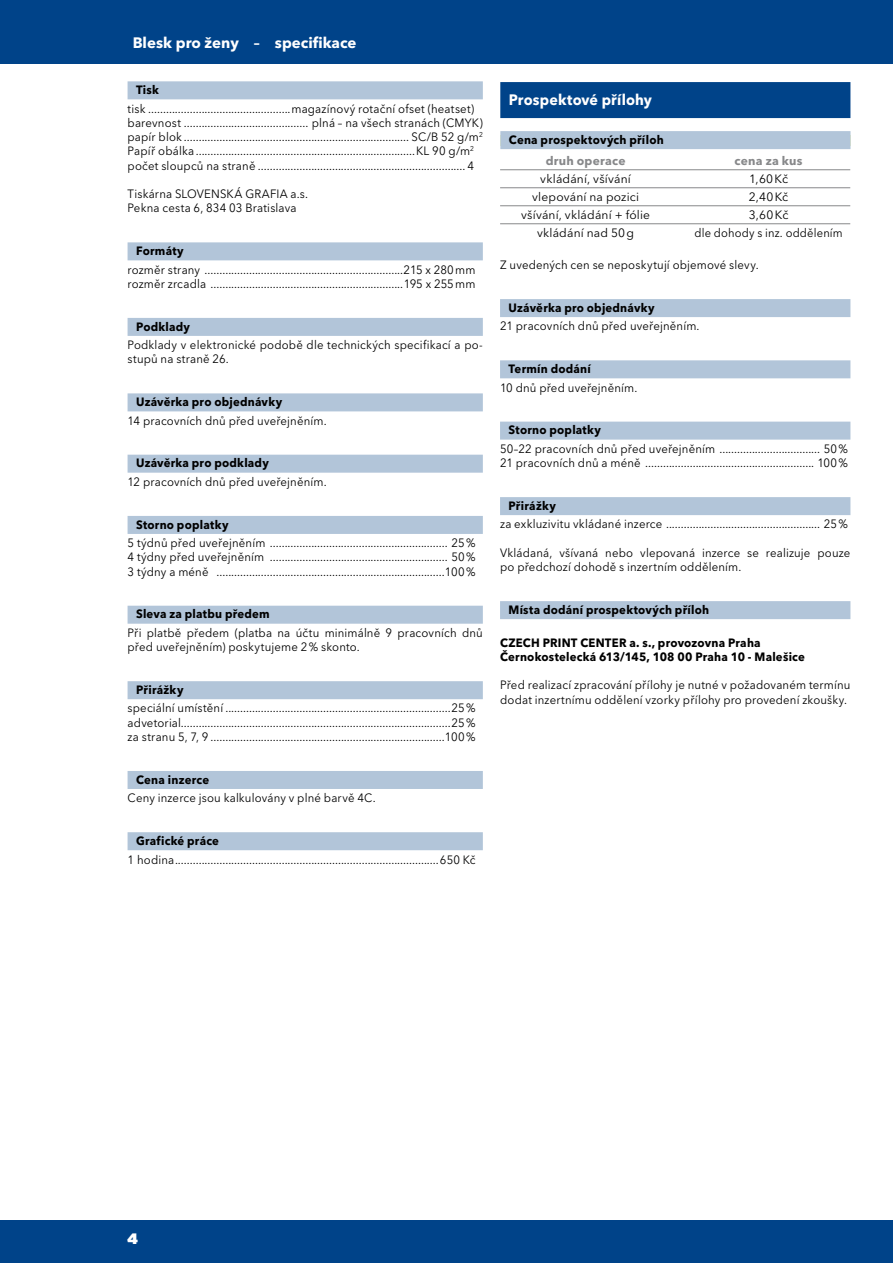
<style>
.page{position:relative;width:893px;height:1263px;background:#fff}
.page>*{position:absolute;margin:0;border:0;box-sizing:border-box;transform-origin:0 0}
.t1{font:700 15px "Avenir Next LT Pro";color:#fff}
.t2{font:700 15px "Avenir Next LT Pro";color:#fff;scale:.95 1}
.t3{font:900 15px "Gotham";color:#fff}
.t4{font:12px/14.2px "Avenir Next LT Pro";letter-spacing:.015em;color:#000;scale:.95 1}
.t5{font:700 12px/14.2px "Avenir Next LT Pro";letter-spacing:.02em;color:#000;scale:.95 1}
.t6{font:12px "Avenir Next LT Pro";letter-spacing:.015em;color:#000}
.t7{font:12px "Avenir Next LT Pro";letter-spacing:.015em;color:#000;scale:.93 1}
.t8{font:700 12px "Avenir Next LT Pro";letter-spacing:.02em;color:#87888a}
</style>
<div class="page">
<div style="left:0;top:0;width:893px;height:64px;background:#004389"></div>
<div style="left:0;top:1220px;width:893px;height:43px;background:#004389"></div>
<div style="left:128px;top:81px;width:355px;height:18px;background:#b2c5d9"></div>
<div style="left:128px;top:242px;width:355px;height:18px;background:#b2c5d9"></div>
<div style="left:128px;top:318px;width:355px;height:18px;background:#b2c5d9"></div>
<div style="left:128px;top:393px;width:355px;height:18px;background:#b2c5d9"></div>
<div style="left:128px;top:455px;width:355px;height:18px;background:#b2c5d9"></div>
<div style="left:128px;top:516px;width:355px;height:18px;background:#b2c5d9"></div>
<div style="left:128px;top:606px;width:355px;height:18px;background:#b2c5d9"></div>
<div style="left:128px;top:681px;width:355px;height:18px;background:#b2c5d9"></div>
<div style="left:128px;top:771px;width:355px;height:18px;background:#b2c5d9"></div>
<div style="left:128px;top:832px;width:355px;height:18px;background:#b2c5d9"></div>
<div style="left:500px;top:299px;width:350px;height:18px;background:#b2c5d9"></div>
<div style="left:500px;top:360px;width:350px;height:18px;background:#b2c5d9"></div>
<div style="left:500px;top:422px;width:350px;height:18px;background:#b2c5d9"></div>
<div style="left:500px;top:497px;width:350px;height:18px;background:#b2c5d9"></div>
<div style="left:500px;top:601px;width:350px;height:18px;background:#b2c5d9"></div>
<div style="left:500px;top:131px;width:350px;height:18px;background:#b2c5d9"></div>
<div style="left:500px;top:82px;width:350px;height:36px;background:#004389"></div>
<hr style="left:500px;top:169px;width:350px;height:1px;background:#87888a">
<hr style="left:500px;top:187px;width:350px;height:1px;background:#87888a">
<hr style="left:500px;top:205px;width:350px;height:1px;background:#87888a">
<hr style="left:500px;top:223px;width:350px;height:1px;background:#87888a">
<p class="t1" style="left:133px;top:34px;width:225px">Blesk pro ženy – specifikace</p>
<p class="t5" style="left:136px;top:83px;width:26px">Tisk</p>
<p class="t4" style="left:128px;top:101px;width:366px">tisk ................................................magazínový rotační ofset (heatset) barevnost</p>
<p class="t4" style="left:312px;top:116px;width:181px">plná – na všech stranách (CMYK)</p>
<p class="t4" style="left:128px;top:130px;width:59px">papír blok</p>
<p class="t4" style="left:128px;top:130px;width:375px;text-indent:284px">SC/B 52 g/m<sup>2<br></sup>Papíř obálka ..........................................................................KL 90 g/m<sup>2 </sup>počet sloupců na straně ...................................................................... 4</p>
<p class="t4" style="left:128px;top:187px;width:192px">Tiskárna SLOVENSKÁ GRAFIA a.s.<br>Pekna cesta 6, 834 03 Bratislava</p>
<p class="t5" style="left:136px;top:244px;width:52px">Formáty</p>
<p class="t4" style="left:128px;top:262px;width:368px">rozměr strany ...................................................................215 x 280mm rozměr zrcadla .................................................................195 x 255mm</p>
<p class="t5" style="left:136px;top:319px;width:58px">Podklady</p>
<p class="t4" style="left:128px;top:338px;width:375px">Podklady v elektronické podobě dle technických specifikací a po&shy;stupů na straně 26.</p>
<p class="t5" style="left:136px;top:395px;width:155px">Uzávěrka pro objednávky</p>
<p class="t4" style="left:128px;top:413px;width:211px">14 pracovních dnů před uveřejněním.</p>
<p class="t5" style="left:136px;top:456px;width:141px">Uzávěrka pro podklady</p>
<p class="t4" style="left:128px;top:475px;width:211px">12 pracovních dnů před uveřejněním.</p>
<p class="t5" style="left:136px;top:517px;width:99px">Storno poplatky</p>
<p class="t4" style="left:128px;top:536px;width:368px;text-align:justify">5 týdnů před uveřejněním ............................................................ 25% 4 týdny před uveřejněním ............................................................ 50% 3 týdny a méně .............................................................................100%</p>
<p class="t5" style="left:136px;top:607px;width:142px">Sleva za platbu předem</p>
<p class="t4" style="left:128px;top:626px;width:375px">Při platbě předem (platba na účtu minimálně 9 pracovních dnů před uveřejněním) poskytujeme 2% skonto.</p>
<p class="t5" style="left:136px;top:682px;width:51px">Přirážky</p>
<p class="t4" style="left:128px;top:701px;width:368px;text-align:justify">speciální umístění ............................................................................25% advetorial...........................................................................................25% za stranu 5, 7, 9 ...............................................................................100%</p>
<p class="t5" style="left:136px;top:772px;width:78px">Cena inzerce</p>
<p class="t4" style="left:128px;top:791px;width:263px">Ceny inzerce jsou kalkulovány v plné barvě 4C.</p>
<p class="t5" style="left:136px;top:834px;width:89px">Grafické práce</p>
<p class="t4" style="left:128px;top:852px;width:368px">1 hodina.........................................................................................650 Kč</p>
<p class="t2" style="left:509px;top:91px;width:152px">Prospektové přílohy</p>
<p class="t5" style="left:509px;top:132px;width:165px">Cena prospektových příloh</p>
<p class="t8" style="left:546px;top:154px;width:81px">druh operace</p>
<p class="t8" style="left:735px;top:154px;width:69px">cena za kus</p>
<p class="t6" style="left:540px;top:172px;width:92px">vkládání, všívání</p>
<p class="t6" style="left:749px;top:172px;width:40px">1,60Kč</p>
<p class="t6" style="left:532px;top:190px;width:109px">vlepování na pozici</p>
<p class="t6" style="left:749px;top:190px;width:41px">2,40Kč</p>
<p class="t6" style="left:521px;top:208px;width:131px">všívání, vkládání + fólie</p>
<p class="t6" style="left:749px;top:208px;width:41px">3,60Kč</p>
<p class="t6" style="left:537px;top:226px;width:99px">vkládání nad 50g</p>
<p class="t7" style="left:694px;top:226px;width:161px">dle dohody s inz. oddělením</p>
<p class="t4" style="left:500px;top:258px;width:274px">Z uvedených cen se neposkytují objemové slevy.</p>
<p class="t5" style="left:509px;top:300px;width:155px">Uzávěrka pro objednávky</p>
<p class="t4" style="left:500px;top:319px;width:211px">21 pracovních dnů před uveřejněním.</p>
<p class="t5" style="left:509px;top:362px;width:88px">Termín dodání</p>
<p class="t4" style="left:500px;top:380px;width:146px">10 dnů před uveřejněním.</p>
<p class="t5" style="left:509px;top:423px;width:99px">Storno poplatky</p>
<p class="t4" style="left:500px;top:442px;width:368px">50–22 pracovních dnů před uveřejněním .................................. 50%<br>21 pracovních dnů a méně ......................................................... 100%</p>
<p class="t5" style="left:509px;top:498px;width:51px">Přirážky</p>
<p class="t4" style="left:500px;top:517px;width:368px">za exkluzivitu vkládané inzerce .................................................... 25%</p>
<p class="t4" style="left:500px;top:546px;width:370px">Vkládaná, všívaná nebo vlepovaná inzerce se realizuje pouze po předchozí dohodě s inzertním oddělením.</p>
<p class="t5" style="left:509px;top:602px;width:213px">Místa dodání prospektových příloh</p>
<p class="t5" style="left:500px;top:635px;width:322px">CZECH PRINT CENTER a. s., provozovna Praha<br>Černokostelecká 613/145, 108 00 Praha 10 - Malešice</p>
<p class="t4" style="left:500px;top:678px;width:370px">Před realizací zpracování přílohy je nutné v požadovaném termínu dodat inzertnímu oddělení vzorky přílohy pro provedení zkoušky.</p>
<p class="t3" style="left:128px;top:1228px;width:12px">4</p>
</div>
